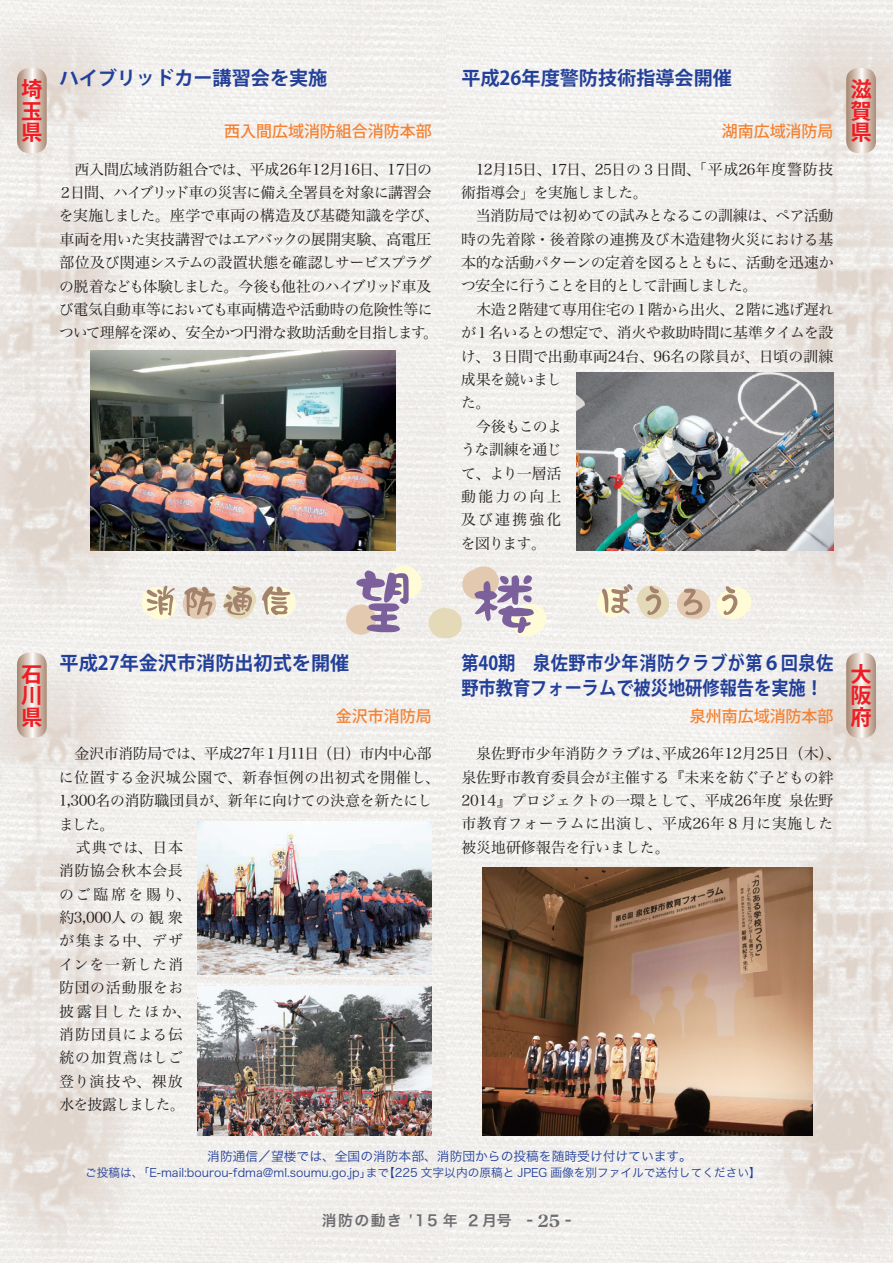
<style>
.page{position:relative;width:893px;height:1263px;background:#fff}
.page>*{position:absolute;margin:0;border:0;box-sizing:border-box;transform-origin:0 0}
.t1{font:700 21.3px/21.3px "Koz Go Pro";color:#ee1d23;text-align:justify}
.t2{font:700 19.2px "Koz Go Pro";color:#223f99}
.t3{font:700 19.2px/25.5px "Koz Go Pro";color:#223f99;scale:.9 1}
.t4{font:500 15.9px "Koz Go Pro";color:#f48232}
.t5{font:14.85px/23.4px "Hira Min Pro N W3";letter-spacing:-.01em;color:#231f20}
.t6{font:14.85px/23.4px "Hira Min Pro N W3";letter-spacing:-.035em;color:#231f20}
.t7{font:14.85px/23.4px "Hira Min Pro N W3";letter-spacing:.02em;color:#231f20}
.t8{font:14.85px "Hira Kaku Pro W6";letter-spacing:.1em;color:#6c6d70}
.t9{font:12.75px "Hira Kaku Pro N W3";color:#223f99}
.t10{font:11.7px "Hira Kaku Pro N W3";color:#223f99}
.s1{font-family:"Century Old Style Std";font-weight:700;font-size:16.95px}
</style>
<div class="page">
<img style="left:0;top:0;width:893px;height:1263px">
<img style="left:576px;top:372px;width:257px;height:179px">
<img style="left:91px;top:351px;width:305px;height:200px">
<img style="left:483px;top:867px;width:329px;height:268px">
<img style="left:198px;top:822px;width:234px;height:153px">
<img style="left:198px;top:986px;width:234px;height:149px">
<svg style="left:17px;top:68px;width:30px;height:85px;background:#d2c0b4"></svg>
<svg style="left:17px;top:653px;width:30px;height:85px;background:#d2c0b4"></svg>
<svg style="left:846px;top:68px;width:30px;height:85px;background:#d2c0b4"></svg>
<svg style="left:846px;top:653px;width:30px;height:85px;background:#d2c0b4"></svg>
<div style="left:346px;top:605px;width:30px;height:30px;background:#e3c9af;border-radius:50%"></div>
<div style="left:266px;top:587px;width:30px;height:30px;background:#fffbd6;border-radius:50%"></div>
<div style="left:597px;top:587px;width:30px;height:30px;background:#fffbd6;border-radius:50%"></div>
<svg style="left:356px;top:565px;width:192px;height:73px"></svg>
<svg style="left:142px;top:585px;width:148px;height:37px;background:#dacdbb"></svg>
<svg style="left:602px;top:584px;width:149px;height:38px"></svg>
<p class="t1" style="left:21px;top:80px;width:22px">埼玉県</p>
<p class="t2" style="left:60px;top:65px;width:269px">ハイブリッドカー講習会を実施</p>
<p class="t4" style="left:224px;top:121px;width:209px">西入間広域消防組合消防本部</p>
<p class="t6" style="left:58px;top:156px;width:383px">　西入間広域消防組合では、平成26年12月16日、17日の<br>２日間、ハイブリッド車の災害に備え全署員を対象に講習会を実施しました。座学で車両の構造及び基礎知識を学び、車両を用いた実技講習ではエアバックの展開実験、高電圧部位及び関連システムの設置状態を確認しサービスプラグの脱着なども体験しました。今後も他社のハイブリッド車及び電気自動車等においても車両構造や活動時の危険性等について理解を深め、安全かつ円滑な救助活動を目指します。</p>
<p class="t2" style="left:461px;top:65px;width:272px">平成26年度警防技術指導会開催</p>
<p class="t4" style="left:722px;top:121px;width:113px">湖南広域消防局</p>
<p class="t5" style="left:461px;top:156px;width:374px">　12月15日、17日、25日の３日間、「平成26年度警防技術指導会」を実施しました。<br>　当消防局では初めての試みとなるこの訓練は、ペア活動時の先着隊・後着隊の連携及び木造建物火災における基本的な活動パターンの定着を図るとともに、活動を迅速かつ安全に行うことを目的として計画しました。<br>　木造２階建て専用住宅の１階から出火、２階に逃げ遅れが１名いるとの想定で、消火や救助時間に基準タイムを設け、３日間で出動車両24台、96名の隊員が、日頃の訓練成果を競いまし<br>た。<br>　今後もこのよ<br>うな訓練を通じ<br>て、より一層活<br>動能力の向上<br>及び連携強化<br>を図ります。</p>
<p class="t1" style="left:850px;top:80px;width:23px">滋賀県</p>
<p class="t1" style="left:21px;top:665px;width:22px">石川県</p>
<p class="t2" style="left:60px;top:650px;width:291px">平成27年金沢市消防出初式を開催</p>
<p class="t4" style="left:336px;top:706px;width:97px">金沢市消防局</p>
<p class="t7" style="left:59px;top:741px;width:383px">　金沢市消防局では、平成27年１月11日（日）市内中心部に位置する金沢城公園で、新春恒例の出初式を開催し、<br>1,300名の消防職団員が、新年に向けての決意を新たにしました。<br>　式典では、日本<br>消防協会秋本会長<br>のご臨席を賜り、<br>約3,000人の観衆<br>が集まる中、デザ<br>インを一新した消<br>防団の活動服をお<br>披露目したほか、<br>消防団員による伝<br>統の加賀鳶はしご<br>登り演技や、裸放<br>水を披露しました。</p>
<p class="t3" style="left:461px;top:651px;width:415px">第40期　泉佐野市少年消防クラブが第６回泉佐野市教育フォーラムで被災地研修報告を実施！</p>
<p class="t4" style="left:690px;top:706px;width:145px">泉州南広域消防本部</p>
<p class="t5" style="left:461px;top:740px;width:381px">　泉佐野市少年消防クラブは、平成26年12月25日（木）、泉佐野市教育委員会が主催する『未来を紡ぐ子どもの絆<br>2014』プロジェクトの一環として、平成26年度 泉佐野市教育フォーラムに出演し、平成26年８月に実施した被災地研修報告を行いました。</p>
<p class="t9" style="left:207px;top:1145px;width:486px">消防通信／望楼では、全国の消防本部、消防団からの投稿を随時受け付けています。</p>
<p class="t10" style="left:85px;top:1162px;width:677px">ご投稿は、「E-mail:bourou-fdma@ml.soumu.go.jp」まで【225 文字以内の原稿と JPEG 画像を別ファイルで送付してください】</p>
<p class="t8" style="left:322px;top:1207px;width:251px">消防の動き '15 年 ２月号 - <span class="s1">25</span> -</p>
<p class="t1" style="left:850px;top:665px;width:22px">大阪府</p>
</div>
